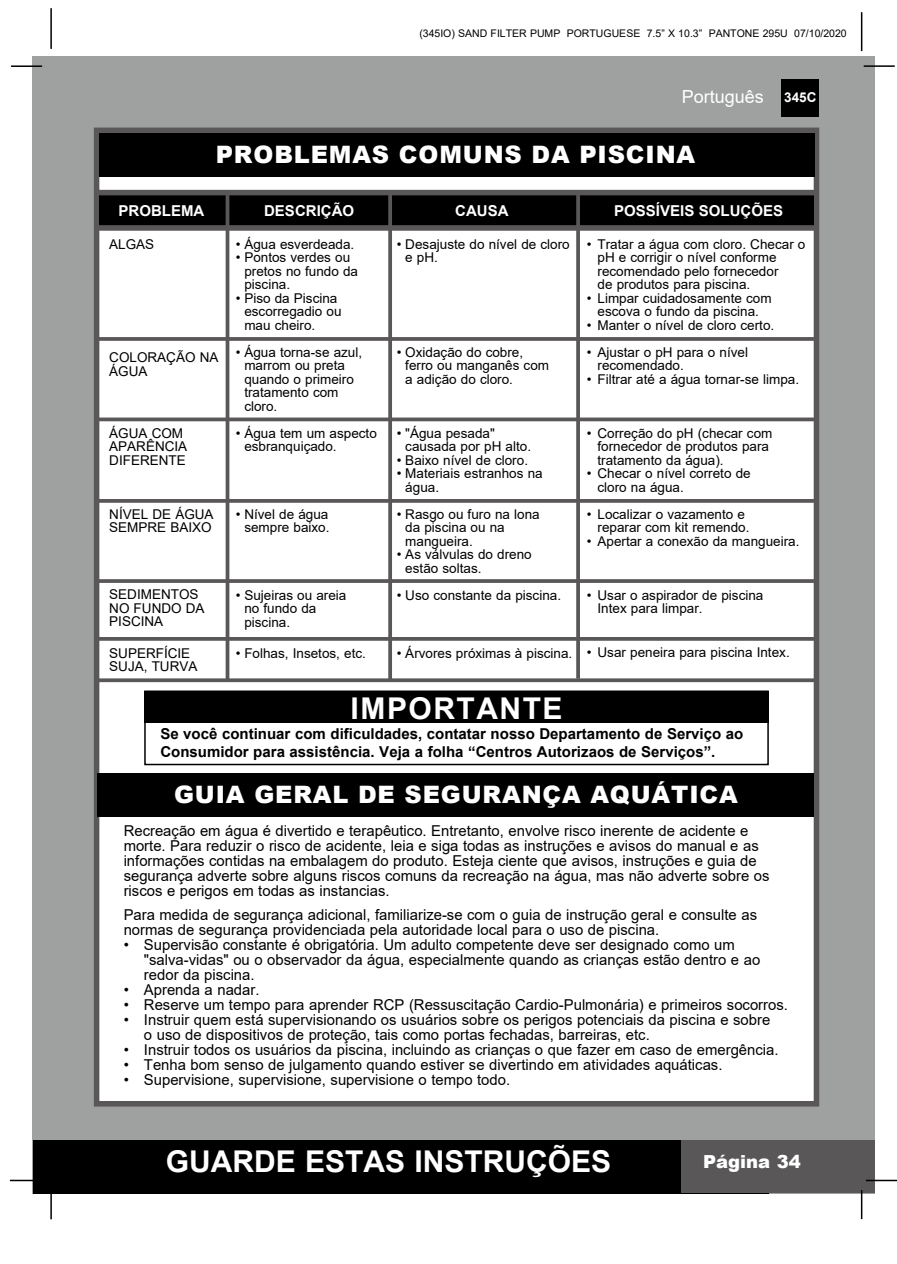
<style>
.page{position:relative;width:897px;height:1264px;background:#fff}
.page>*{position:absolute;margin:0;border:0;box-sizing:border-box;transform-origin:0 0}
.t1{font:700 30px "Arial";color:#fff}
.t2{font:700 30px "Arial";letter-spacing:.05em;color:#fff}
.t3{font:900 24px "Arial";letter-spacing:.035em;color:#fff}
.t4{font:18px "Arial";color:#fff}
.t5{font:900 18px "Arial";color:#fff}
.t6{font:15px/15px "Arial";color:#000}
.t7{font:700 15px/18px "Arial";color:#000}
.t8{font:700 15px "Arial";color:#fff}
.t9{font:13.5px/13.5px "Arial";color:#000}
.t10{font:700 13.5px "Arial";color:#fff}
.t11{font:10.5px "Arial";color:#000}
</style>
<div class="page">
<div style="left:33px;top:56px;width:842px;height:1137px;background:#9fa0a0"></div>
<hr style="left:50px;top:8px;width:2px;height:41px;background:#000">
<hr style="left:860px;top:12px;width:2px;height:39px;background:#000">
<div style="left:781px;top:79px;width:38px;height:38px;background:#000"></div>
<div style="left:33px;top:1140px;width:735px;height:53px;background:#000"></div>
<div style="left:681px;top:1140px;width:194px;height:53px;background:#595757"></div>
<hr style="left:11px;top:65px;width:31px;height:2px;background:#000">
<hr style="left:863px;top:65px;width:31px;height:2px;background:#000">
<hr style="left:865px;top:1179px;width:31px;height:2px;background:#000">
<hr style="left:860px;top:1190px;width:2px;height:29px;background:#000">
<hr style="left:50px;top:1188px;width:2px;height:31px;background:#000">
<hr style="left:10px;top:1179px;width:31px;height:2px;background:#000">
<div style="left:94px;top:128px;width:725px;height:978px;background:#fff;border:6px solid #595757"></div>
<div style="left:99px;top:133px;width:715px;height:43px;background:#000"></div>
<svg style="left:97px;top:579px;width:718px;height:4px;background:#626060"></svg>
<div style="left:99px;top:190px;width:715px;height:36px;background:#000"></div>
<svg style="left:98px;top:637px;width:717px;height:4px;background:#626060"></svg>
<svg style="left:99px;top:337px;width:716px;height:4px;background:#626060"></svg>
<svg style="left:98px;top:417px;width:718px;height:4px;background:#6f6d6d"></svg>
<svg style="left:225px;top:195px;width:4px;height:483px;background:#6f6e6e"></svg>
<svg style="left:388px;top:195px;width:4px;height:483px;background:#626161"></svg>
<svg style="left:576px;top:195px;width:4px;height:483px;background:#615f5f"></svg>
<svg style="left:97px;top:678px;width:720px;height:4px;background:#696767"></svg>
<svg style="left:96px;top:499px;width:720px;height:4px;background:#626060"></svg>
<div style="left:97px;top:225px;width:718px;height:6px;background:#595757"></div>
<div style="left:97px;top:190px;width:718px;height:5px;background:#595757"></div>
<div style="left:98px;top:773px;width:716px;height:44px;background:#000"></div>
<div style="left:144px;top:690px;width:624px;height:75px;border:2px solid #000"></div>
<div style="left:144px;top:691px;width:624px;height:32px;background:#000"></div>
<p class="t11" style="left:419px;top:26px;width:429px">(345IO) SAND FILTER PUMP PORTUGUESE 7.5” X 10.3” PANTONE 295U 07/10/2020</p>
<h3 class="t4" style="left:681px;top:84px;width:84px">Português</h3>
<h2 class="t3" style="left:216px;top:137px;width:98px">PROBLEMAS</h2>
<h2 class="t3" style="left:399px;top:137px;width:41px">COMUNS</h2>
<h2 class="t3" style="left:531px;top:137px;width:64px">DA PIS</h2>
<h2 class="t3" style="left:626px;top:137px;width:37px">CINA</h2>
<p class="t10" style="left:784px;top:88px;width:34px">345C</p>
<p class="t8" style="left:118px;top:200px;width:87px">PROBLEMA</p>
<p class="t8" style="left:264px;top:200px;width:92px">DESCRIÇÃO</p>
<p class="t8" style="left:455px;top:200px;width:55px">CAUSA</p>
<p class="t8" style="left:614px;top:200px;width:170px">POSSÍVEIS SOLUÇÕES</p>
<p class="t9" style="left:109px;top:237px;width:47px">ALGAS</p>
<p class="t9" style="left:236px;top:237px;width:120px">• Água esverdeada.</p>
<p class="t9" style="left:244px;top:251px;width:115px;text-indent:-9px">• Pontos verdes ou pretos no fundo da piscina.</p>
<p class="t9" style="left:244px;top:291px;width:99px;text-indent:-9px">• Piso da Piscina escorregadio ou mau cheiro.</p>
<p class="t9" style="left:244px;top:345px;width:119px;text-indent:-9px">• Água torna-se azul, marrom ou preta quando o primeiro tratamento com cloro.</p>
<p class="t9" style="left:244px;top:426px;width:134px;text-indent:-9px">• Água tem um aspecto esbranquiçado.</p>
<p class="t9" style="left:597px;top:237px;width:209px;text-indent:-11px">• Tratar a água com cloro. Checar o pH e corrigir o nível conforme recomendado pelo fornecedor<br>de produtos para piscina.</p>
<p class="t9" style="left:586px;top:291px;width:186px;text-align:center">• Limpar cuidadosamente com escova o fundo da piscina.</p>
<p class="t9" style="left:586px;top:318px;width:189px">• Manter o nível de cloro certo.</p>
<p class="t9" style="left:597px;top:345px;width:152px;text-indent:-11px">• Ajustar o pH para o nível recomendado.</p>
<p class="t9" style="left:586px;top:372px;width:214px">• Filtrar até a água tornar-se limpa.</p>
<p class="t9" style="left:405px;top:237px;width:166px;text-indent:-9px">• Desajuste do nível de cloro e pH.</p>
<p class="t9" style="left:405px;top:345px;width:145px;text-indent:-9px">• Oxidação do cobre, ferro ou manganês com a adição do cloro.</p>
<p class="t9" style="left:405px;top:426px;width:127px;text-indent:-9px">• "Água pesada" causada por pH alto.</p>
<p class="t9" style="left:396px;top:453px;width:133px">• Baixo nível de cloro.</p>
<p class="t9" style="left:405px;top:467px;width:139px;text-indent:-9px">• Materiais estranhos na água.</p>
<p class="t9" style="left:405px;top:507px;width:136px;text-indent:-9px">• Rasgo ou furo na lona da piscina ou na mangueira.</p>
<p class="t9" style="left:405px;top:548px;width:128px;text-indent:-9px">• As válvulas do dreno estão soltas.</p>
<p class="t9" style="left:396px;top:588px;width:166px">• Uso constante da piscina.</p>
<p class="t9" style="left:109px;top:351px;width:111px">COLORAÇÃO NA<br>ÁGUA</p>
<p class="t9" style="left:109px;top:426px;width:80px">ÁGUA COM<br>APARÊNCIA<br>DIFERENTE</p>
<p class="t9" style="left:597px;top:426px;width:176px;text-indent:-11px">• Correção do pH (checar com fornecedor de produtos para tratamento da água).</p>
<p class="t9" style="left:597px;top:467px;width:155px;text-indent:-11px">• Checar o nível correto de cloro na água.</p>
<p class="t9" style="left:597px;top:507px;width:153px;text-indent:-11px">• Localizar o vazamento e reparar com kit remendo.</p>
<p class="t9" style="left:586px;top:534px;width:214px">• Apertar a conexão da mangueira.</p>
<p class="t9" style="left:109px;top:507px;width:106px">NÍVEL DE ÁGUA<br>SEMPRE BAIXO</p>
<p class="t9" style="left:236px;top:507px;width:95px;text-align:right">• Nível de água sempre baixo.</p>
<p class="t9" style="left:109px;top:588px;width:97px">SEDIMENTOS<br>NO FUNDO DA<br>PISCINA</p>
<p class="t9" style="left:109px;top:646px;width:90px">SUPERFÍCIE<br>SUJA, TURVA</p>
<p class="t9" style="left:244px;top:588px;width:104px;text-indent:-9px">• Sujeiras ou areia no fundo da piscina.</p>
<p class="t9" style="left:236px;top:647px;width:132px">• Folhas, Insetos, etc.</p>
<p class="t9" style="left:597px;top:588px;width:167px;text-indent:-11px">• Usar o aspirador de piscina<br>Intex para limpar.</p>
<p class="t9" style="left:586px;top:645px;width:204px">• Usar peneira para piscina Intex.</p>
<p class="t9" style="left:396px;top:647px;width:177px">• Árvores próximas à piscina.</p>
<h1 class="t2" style="left:350px;top:687px;width:213px">IMPORTANTE</h1>
<p class="t7" style="left:160px;top:724px;width:584px">Se você continuar com dificuldades, contatar nosso Departamento de Serviço ao<br>Consumidor para assistência. Veja a folha “Centros Autorizaos de Serviços”.</p>
<h2 class="t3" style="left:174px;top:777px;width:38px">GUIA</h2>
<h2 class="t3" style="left:254px;top:777px;width:20px">GERAL</h2>
<h2 class="t3" style="left:358px;top:777px;width:67px">DE SEGURANÇA</h2>
<h2 class="t3" style="left:590px;top:777px;width:58px">AQUÁTI</h2>
<h2 class="t3" style="left:699px;top:777px;width:37px">CA</h2>
<p class="t6" style="left:124px;top:823px;width:647px">Recreação em água é divertido e terapêutico. Entretanto, envolve risco inerente de acidente e morte. Para reduzir o risco de acidente, leia e siga todas as instruções e avisos do manual e as informações contidas na embalagem do produto. Esteja ciente que avisos, instruções e guia de segurança adverte sobre alguns riscos comuns da recreação na água, mas não adverte sobre os riscos e perigos em todas as instancias.</p>
<p class="t6" style="left:124px;top:907px;width:635px">Para medida de segurança adicional, familiarize-se com o guia de instrução geral e consulte as normas de segurança providenciada pela autoridade local para o uso de piscina.</p>
<p class="t6" style="left:144px;top:937px;width:617px;text-indent:-20px">• Supervisão constante é obrigatória. Um adulto competente deve ser designado como um "salva-vidas" ou o observador da água, especialmente quando as crianças estão dentro e ao redor da piscina.</p>
<p class="t6" style="left:124px;top:982px;width:137px">• Aprenda a nadar.</p>
<p class="t6" style="left:124px;top:997px;width:665px">• Reserve um tempo para aprender RCP (Ressuscitação Cardio-Pulmonária) e primeiros socorros.</p>
<p class="t6" style="left:144px;top:1012px;width:628px;text-indent:-20px">• Instruir quem está supervisionando os usuários sobre os perigos potenciais da piscina e sobre o uso de dispositivos de proteção, tais como portas fechadas, barreiras, etc.</p>
<p class="t6" style="left:124px;top:1042px;width:656px">• Instruir todos os usuários da piscina, incluindo as crianças o que fazer em caso de emergência.</p>
<p class="t6" style="left:124px;top:1057px;width:600px">• Tenha bom senso de julgamento quando estiver se divertindo em atividades aquáticas.</p>
<p class="t6" style="left:124px;top:1072px;width:388px">• Supervisione, supervisione, supervisione o tempo todo.</p>
<h1 class="t1" style="left:166px;top:1140px;width:447px">GUARDE ESTAS INSTRUÇÕES</h1>
<h3 class="t5" style="left:703px;top:1148px;width:99px">PÁGINA 34</h3>
</div>
